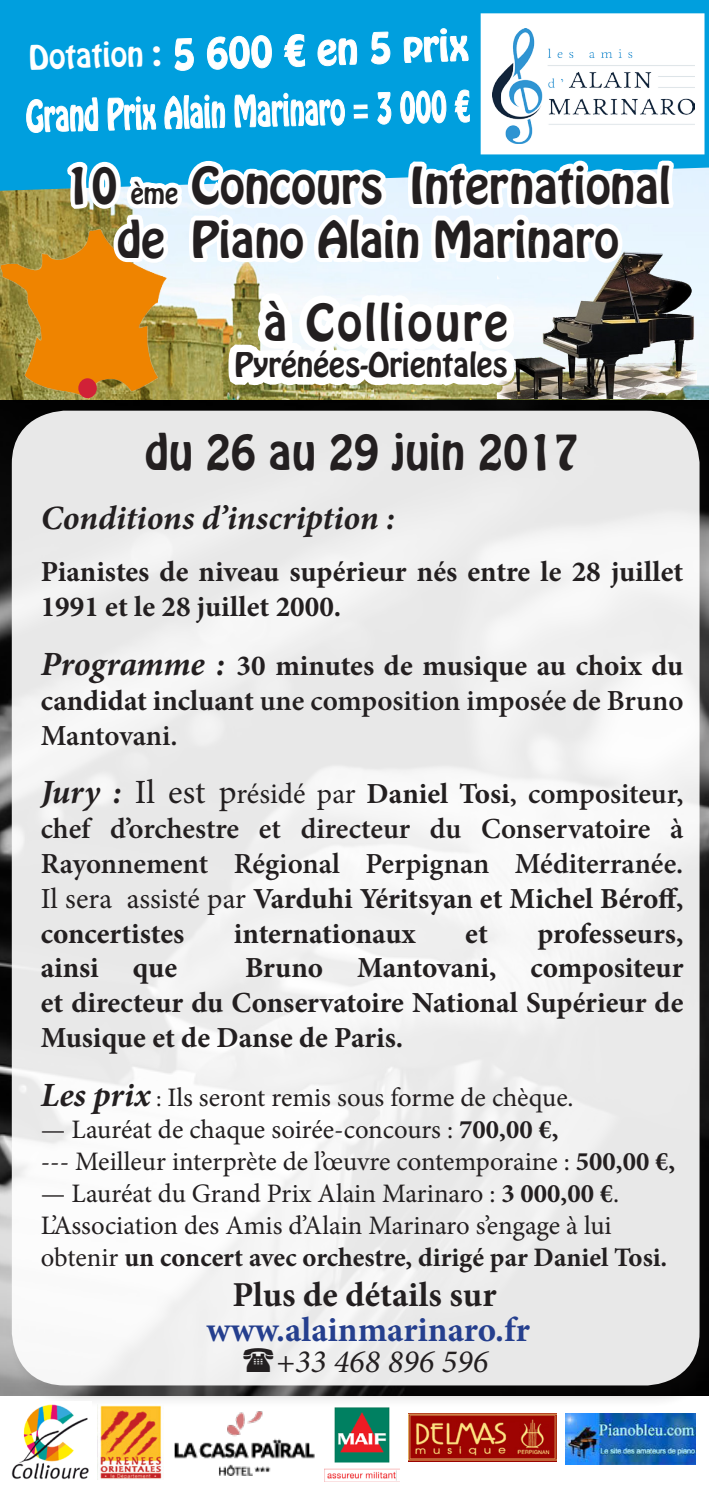
<style>
.page{position:relative;width:709px;height:1489px;background:#fff}
.page>*{position:absolute;margin:0;border:0;box-sizing:border-box;transform-origin:0 0}
.t1{font:45px/54px "Hobo Std";color:#231f20;text-align:center}
.t2{font:45px "Hobo Std";letter-spacing:.06em;color:#231f20}
.t3{font:43.75px "Hobo Std";color:#231f20}
.t4{font:700 35px "Minion Pro";color:#253f8e}
.t5{font:700 35px "Minion Pro";color:#231f20}
.t6{font:italic 700 34px "Minion Pro";color:#231f20}
.t7{font:italic 32.5px "Minion Pro";color:#231f20}
.t8{font:30px "Hobo Std";color:#231f20}
.t9{font:30px "Hobo Std";color:#fff}
.t10{font:700 29px/35px "Minion Pro";color:#231f20;text-align:justify}
.t11{font:600 29px/35px "Minion Pro";color:#231f20;text-align:justify}
.t12{font:26.75px/32px "Minion Pro";letter-spacing:-.005em;color:#231f20}
.s1{font-size:25px}
.s2{font-style:italic;font-size:34px}
.s3{font-weight:600}
.s4{font-weight:700;font-style:italic;font-size:34px}
.s5{font-weight:400;font-size:34px}
.s6{font-weight:400}
.s7{font-weight:700}
.s8{font-size:24.25px}
</style>
<div class="page">
<div style="left:8px;top:407px;width:701px;height:1001px;background:#231f20;opacity:.21"></div>
<div style="left:16px;top:414px;width:679px;height:967px;background:linear-gradient(to right,#f0f0f0,#eee);border-radius:50px"></div>
<div style="left:12px;top:410px;width:687px;height:975px;border:8px solid #fff;border-radius:50px"></div>
<img style="left:11px;top:1401px;width:80px;height:79px">
<img style="left:98px;top:1403px;width:66px;height:75px">
<img style="left:408px;top:1413px;width:148px;height:47px">
<img style="left:174px;top:1411px;width:141px;height:64px">
<img style="left:324px;top:1407px;width:76px;height:74px">
<img style="left:565px;top:1413px;width:130px;height:51px">
<img style="left:0;top:191px;width:709px;height:209px">
<svg style="left:0;top:0;width:709px;height:191px;background:#10a4df"></svg>
<div style="left:26px;top:48px;width:444px;height:121px;background:#009fde"></div>
<svg style="left:26px;top:3px;width:443px;height:130px"></svg>
<img style="left:0;top:214px;width:186px;height:206px">
<svg style="left:63px;top:156px;width:615px;height:111px"></svg>
<svg style="left:221px;top:282px;width:276px;height:110px"></svg>
<div style="left:482px;top:15px;width:221px;height:138px;background:#fff"></div>
<img style="left:492px;top:28px;width:203px;height:116px">
<div style="left:480px;top:13px;width:224px;height:141px;border:2px solid #fff"></div>
<div style="left:78px;top:378px;width:19px;height:20px;background:#d12137;border-radius:50%"></div>
<img style="left:497px;top:240px;width:199px;height:159px">
<svg style="left:243px;top:1347px;width:30px;height:24px"></svg>
<p class="t9" style="left:28px;top:37px;width:134px;rotate:-2deg">Dotation :</p>
<p class="t1" style="left:65px;top:159px;width:606px">10 <span class="s1">ème</span> Concours International de Piano Alain Marinaro</p>
<p class="t2" style="left:264px;top:291px;width:246px">à Collioure</p>
<p class="t8" style="left:234px;top:344px;width:275px">Pyrénées-Orientales</p>
<p class="t3" style="left:145px;top:422px;width:435px">du 26 au 29 juin 2017</p>
<p class="t6" style="left:41px;top:494px;width:356px">Conditions d’inscription :</p>
<p class="t10" style="left:41px;top:554px;width:644px">Pianistes de niveau supérieur nés entre le 28 juillet<br>1991 et le 28 juillet 2000.</p>
<p class="t10" style="left:41px;top:647px;width:644px"><span class="s2">Programme :</span> 30 minutes de musique au choix du candidat incluant <span class="s3">une composition imposée de Bruno Mantovani.</span></p>
<p class="t11" style="left:41px;top:775px;width:644px"><span class="s4">Jury :</span> <span class="s5">Il est p</span><span class="s6">résidé par</span> <span class="s7">Daniel Tosi</span>, compositeur, chef d’orchestre et directeur du Conservatoire à Rayonnement Régional Perpignan Méditerranée.<br><span class="s6">Il sera assisté par</span> <span class="s7">Varduhi Yéritsyan et Michel Béroff, concertistes</span></p>
<p class="t10" style="left:234px;top:915px;width:183px">internationaux</p>
<p class="t10" style="left:465px;top:915px;width:24px">et</p>
<p class="t10" style="left:537px;top:915px;width:147px">professeurs,</p>
<p class="t10" style="left:41px;top:950px;width:644px;text-indent:204px">Bruno Mantovani, compositeur et directeur du Conservatoire National Supérieur de Musique et de Danse de Paris.</p>
<p class="t12" style="left:41px;top:1081px;width:534px"><span class="s4">Les prix</span> <span class="s8">:</span> Ils seront remis sous forme de chèque.</p>
<p class="t12" style="left:41px;top:1113px;width:519px">— Lauréat de chaque soirée-concours : <span class="s7">700,00 €,</span></p>
<p class="t12" style="left:41px;top:1145px;width:636px">--- Meilleur interprète de l’œuvre contemporaine : <span class="s7">500,00 €,</span></p>
<p class="t12" style="left:41px;top:1177px;width:628px">— Lauréat du Grand Prix Alain Marinaro : <span class="s7">3 000,00 €</span>.<br>L’Association des Amis d’Alain Marinaro s’engage à lui obtenir <span class="s7">un concert avec orchestre, dirigé par Daniel Tosi.</span></p>
<p class="t5" style="left:232px;top:1269px;width:265px">Plus de détails sur</p>
<p class="t4" style="left:206px;top:1304px;width:325px">www.alainmarinaro.fr</p>
<p class="t7" style="left:276px;top:1339px;width:214px">+33 468 896 596</p>
<p class="t10" style="left:41px;top:950px;width:138px">ainsi que</p>
</div>
